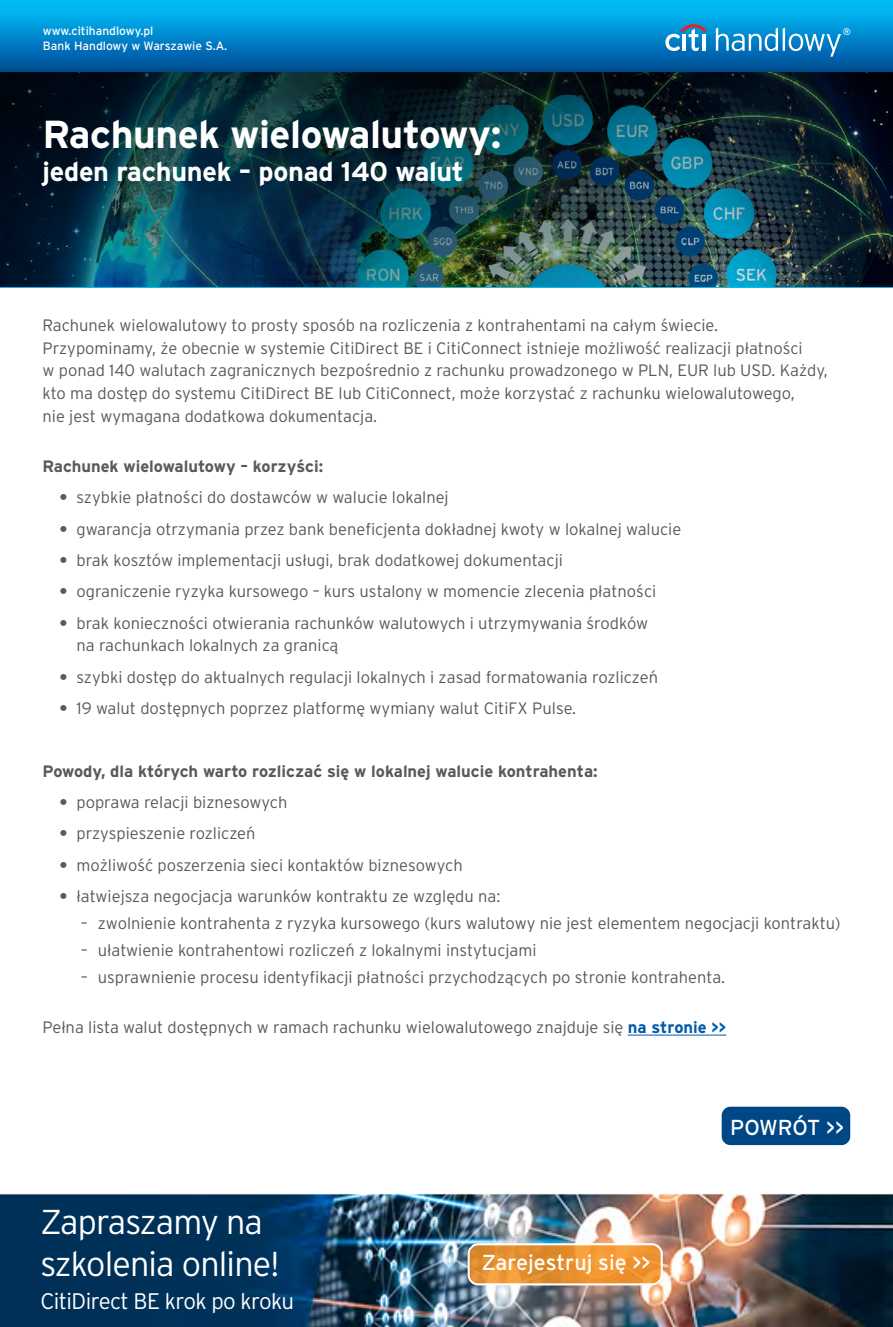
<style>
.page{position:relative;width:893px;height:1327px;background:#fff}
.page>*{position:absolute;margin:0;border:0;box-sizing:border-box;transform-origin:0 0}
.main_txt{font:700 39px "Interstate Pl";letter-spacing:-.01em;color:#fff}
.main_txt-2{font:300 34.5px/42px "Interstate Pl";letter-spacing:-.025em;color:#fff}
.main_txt-3{font:700 27px "Interstate Pl";letter-spacing:-.01em;color:#fff}
.main_txt-4{font:300 22.5px "Interstate Pl";letter-spacing:-.025em;color:#fff}
.main_txt-5{font:21.6px "Interstate Pl";color:#fff}
.main_txt-6{font:300 16.5px/22.8px "Interstate Pl";color:#58595b}
.main_txt-7{font:700 16.5px "Interstate Pl";color:#58595b}
.t1{font:12px/15px "Interstate Pl";color:#fff}
.t2{font:9.75px "Interstate Pl";color:#fff}
.s1{font-weight:700}
.s2{font-weight:700;color:#005aa9}
</style>
<div class="page">
<img style="left:0;top:71px;width:893px;height:216px">
<img style="left:0;top:1193px;width:893px;height:133px">
<svg style="left:469px;top:1244px;width:193px;height:40px;background:#ea9330"></svg>
<div style="left:468px;top:1243px;width:194px;height:42px;border:2px solid #fff;border-radius:10px"></div>
<div style="left:0;top:0;width:893px;height:71px;background:linear-gradient(to bottom,#00c7ff,#004c98)"></div>
<svg style="left:716px;top:28px;width:125px;height:29px;background:#3898d0"></svg>
<svg style="left:665px;top:24px;width:42px;height:27px"></svg>
<hr style="left:702px;top:34px;width:3px;height:17px;background:#fff">
<div style="left:721px;top:1106px;width:130px;height:40px;background:#004785;border-radius:10px"></div>
<div style="left:720px;top:1105px;width:132px;height:41px;border:2px solid #fff;border-radius:10px"></div>
<hr style="left:628px;top:1035px;width:98px;height:1px;background:#005aa9">
<p class="t1" style="left:43px;top:23px;width:186px">www.citihandlowy.pl<br>Bank Handlowy w Warszawie S.A.</p>
<p class="t2" style="left:843px;top:26px;width:10px">®</p>
<p class="main_txt" style="left:43px;top:112px;width:460px">Rachunek wielowalutowy:</p>
<p class="main_txt-3" style="left:43px;top:156px;width:423px">jeden rachunek – ponad 140 walut</p>
<p class="main_txt-6" style="left:43px;top:313px;width:677px">Rachunek wielowalutowy to prosty sposób na rozliczenia z kontrahentami na całym świecie.</p>
<p class="main_txt-6" style="left:43px;top:336px;width:787px">Przypominamy, że obecnie w systemie CitiDirect BE i CitiConnect istnieje możliwość realizacji płatności<br>w ponad 140 walutach zagranicznych bezpośrednio z rachunku prowadzonego w PLN, EUR lub USD. Każdy, kto ma dostęp do systemu CitiDirect BE lub CitiConnect, może korzystać z rachunku wielowalutowego,<br>nie jest wymagana dodatkowa dokumentacja.</p>
<p class="main_txt-7" style="left:43px;top:457px;width:282px">Rachunek wielowalutowy – korzyści:</p>
<p class="main_txt-6" style="left:60px;top:486px;width:391px"><span class="s1">•</span> szybkie płatności do dostawców w walucie lokalnej</p>
<p class="main_txt-6" style="left:60px;top:517px;width:623px"><span class="s1">•</span> gwarancja otrzymania przez bank beneficjenta dokładnej kwoty w lokalnej walucie</p>
<p class="main_txt-6" style="left:60px;top:548px;width:505px"><span class="s1">•</span> brak kosztów implementacji usługi, brak dodatkowej dokumentacji</p>
<p class="main_txt-6" style="left:60px;top:580px;width:598px"><span class="s1">•</span> ograniczenie ryzyka kursowego – kurs ustalony w momencie zlecenia płatności</p>
<p class="main_txt-6" style="left:77px;top:611px;width:573px;text-indent:-17px"><span class="s1">•</span> brak konieczności otwierania rachunków walutowych i utrzymywania środków na rachunkach lokalnych za granicą</p>
<p class="main_txt-6" style="left:60px;top:665px;width:600px"><span class="s1">•</span> szybki dostęp do aktualnych regulacji lokalnych i zasad formatowania rozliczeń</p>
<p class="main_txt-6" style="left:60px;top:696px;width:518px"><span class="s1">•</span> 19 walut dostępnych poprzez platformę wymiany walut CitiFX Pulse.</p>
<p class="main_txt-7" style="left:43px;top:761px;width:557px">Powody, dla których warto rozliczać się w lokalnej walucie kontrahenta:</p>
<p class="main_txt-6" style="left:60px;top:790px;width:229px"><span class="s1">•</span> poprawa relacji biznesowych</p>
<p class="main_txt-6" style="left:60px;top:822px;width:197px"><span class="s1">•</span> przyspieszenie rozliczeń</p>
<p class="main_txt-6" style="left:60px;top:853px;width:405px"><span class="s1">•</span> możliwość poszerzenia sieci kontaktów biznesowych</p>
<p class="main_txt-6" style="left:60px;top:884px;width:442px"><span class="s1">•</span> łatwiejsza negocjacja warunków kontraktu ze względu na:</p>
<p class="main_txt-6" style="left:81px;top:911px;width:761px">– zwolnienie kontrahenta z ryzyka kursowego (kurs walutowy nie jest elementem negocjacji kontraktu)</p>
<p class="main_txt-6" style="left:81px;top:938px;width:457px">– ułatwienie kontrahentowi rozliczeń z lokalnymi instytucjami</p>
<p class="main_txt-6" style="left:81px;top:965px;width:646px">– usprawnienie procesu identyfikacji płatności przychodzących po stronie kontrahenta.</p>
<p class="main_txt-6" style="left:43px;top:1015px;width:685px">Pełna lista walut dostępnych w ramach rachunku wielowalutowego znajduje się <span class="s2">na stronie &gt;&gt;</span></p>
<p class="main_txt-2" style="left:40px;top:1200px;width:241px">Zapraszamy na szkolenia online!</p>
<p class="main_txt-4" style="left:40px;top:1288px;width:255px">CitiDirect BE krok po kroku</p>
<p class="main_txt-5" style="left:482px;top:1250px;width:170px">Zarejestruj się &gt;&gt;</p>
<p class="main_txt-5" style="left:730px;top:1115px;width:115px">POWRÓT &gt;&gt;</p>
</div>
